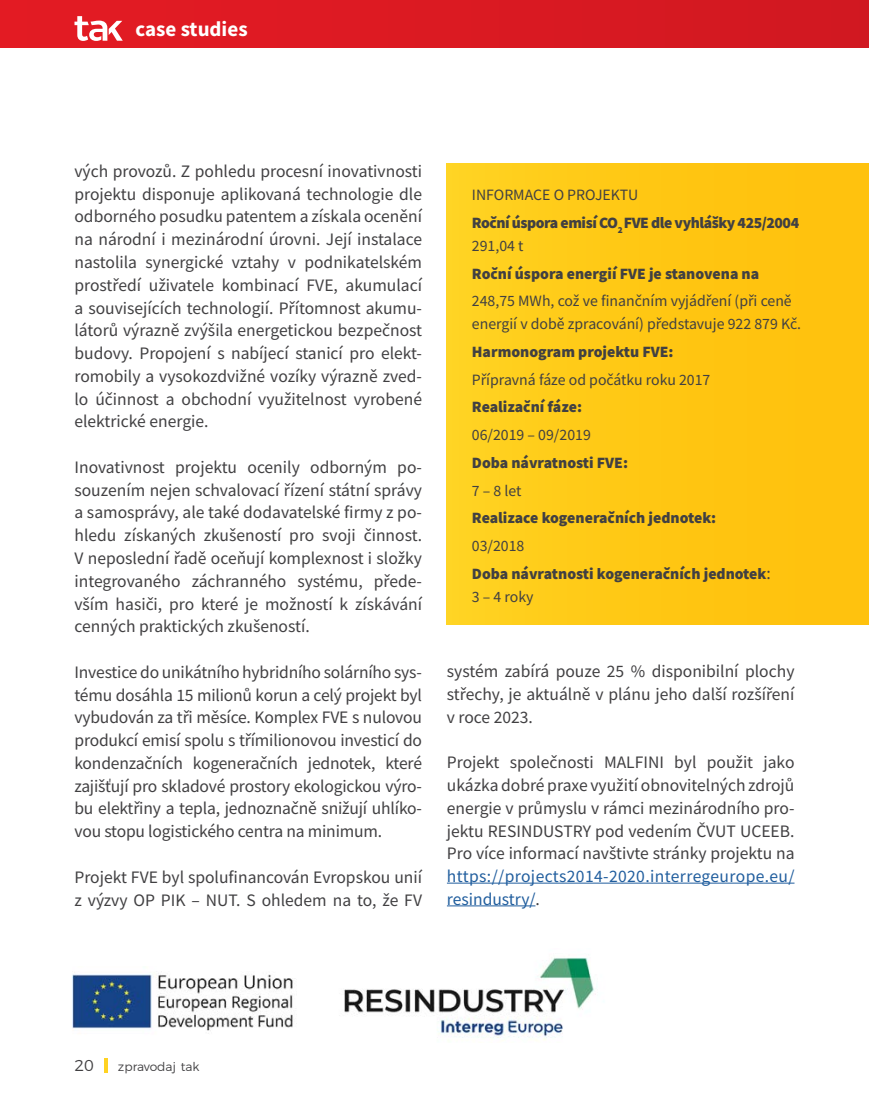
<style>
.page{position:relative;width:869px;height:1117px;background:#fff}
.page>*{position:absolute;margin:0;border:0;box-sizing:border-box;transform-origin:0 0}
.t1{font:700 21px "Source Sans Pro";color:#fff}
.t2{font:17.5px/22.8px "Source Sans Pro";color:#414042;text-align:justify}
.t3{font:17.5px/22.8px "Source Sans Pro";letter-spacing:.02em;color:#215e9e}
.t4{font:900 15.75px/27.7px "Source Sans Pro";color:#414042}
.t5{font:15.75px/22.8px "Source Sans Pro";color:#414042}
.t6{font:900 15.75px/27.7px "Source Sans Pro";letter-spacing:-.03em;color:#414042}
.t7{font:300 12.25px "Montserrat";color:#414042}
.s1{font-weight:400}
.s2{font-weight:400;font-size:17.5px}
.s3{color:#414042}
.s4{font-size:15.75px}
.s5{font-weight:900;font-size:15.75px;color:#fff}
</style>
<div class="page">
<div style="left:0;top:0;width:868px;height:47px;background:#db1a22"></div>
<div style="left:446px;top:164px;width:422px;height:460px;background:linear-gradient(to right,#ffd220,#ffbf0a)"></div>
<img style="left:344px;top:957px;width:252px;height:84px">
<img style="left:72px;top:972px;width:221px;height:59px">
<svg style="left:74px;top:16px;width:49px;height:25px"></svg>
<hr style="left:446px;top:882px;width:348px;height:1px;background:#215e9e">
<hr style="left:446px;top:905px;width:89px;height:1px;background:#215e9e">
<hr style="left:868px;top:164px;width:1px;height:219px;background:#ffc20e">
<p class="t1" style="left:135px;top:15px;width:113px">case studies</p>
<p class="t2" style="left:74px;top:160px;width:349px">vých provozů. Z pohledu procesní inovativnosti projektu disponuje aplikovaná technologie dle odborného posudku patentem a získala ocenění na národní i mezinárodní úrovni. Její instalace nastolila synergické vztahy v podnikatelském prostředí uživatele kombinací FVE, akumulací a souvisejících technologií. Přítomnost akumu&shy;látorů výrazně zvýšila energetickou bezpečnost budovy. Propojení s nabíjecí stanicí pro elekt&shy;romobily a vysokozdvižné vozíky výrazně zved&shy;lo účinnost a obchodní využitelnost vyrobené elektrické energie.</p>
<p class="t2" style="left:74px;top:455px;width:349px">Inovativnost projektu ocenily odborným po&shy;souzením nejen schvalovací řízení státní správy a samosprávy, ale také dodavatelské firmy z po&shy;hledu získaných zkušeností pro svoji činnost.<br>V neposlední řadě oceňují komplexnost i složky integrovaného záchranného systému, přede&shy;vším hasiči, pro které je možností k získávání cenných praktických zkušeností.</p>
<p class="t2" style="left:74px;top:660px;width:349px">Investice do unikátního hybridního solárního sys&shy;tému dosáhla 15 milionů korun a celý projekt byl vybudován za tři měsíce. Komplex FVE s nulovou produkcí emisí spolu s třímilionovou investicí do kondenzačních kogeneračních jednotek, které zajišťují pro skladové prostory ekologickou výro&shy;bu elektřiny a tepla, jednoznačně snižují uhlíko&shy;vou stopu logistického centra na minimum.</p>
<p class="t2" style="left:74px;top:865px;width:349px">Projekt FVE byl spolufinancován Evropskou unií z výzvy OP PIK – NUT. S ohledem na to, že FV</p>
<p class="t6" style="left:471px;top:181px;width:328px"><span class="s1">INFORMACE O PROJEKTU<br></span>Roční úspora emisí CO<sub>2</sub> FVE dle vyhlášky 425/2004</p>
<p class="t5" style="left:471px;top:234px;width:53px">291,04 t</p>
<p class="t4" style="left:471px;top:259px;width:289px">Roční úspora energií FVE je stanovena na</p>
<p class="t5" style="left:471px;top:289px;width:330px">248,75 MWh, což ve finančním vyjádření (při ceně energií v době zpracování) představuje 922 879 Kč.</p>
<p class="t4" style="left:471px;top:337px;width:203px">Harmonogram projektu FVE:</p>
<p class="t5" style="left:471px;top:368px;width:240px">Přípravná fáze od počátku roku 2017</p>
<p class="t4" style="left:471px;top:393px;width:112px">Realizační fáze:</p>
<p class="t5" style="left:471px;top:423px;width:120px">06/2019 – 09/2019</p>
<p class="t4" style="left:471px;top:448px;width:157px">Doba návratnosti FVE:</p>
<p class="t5" style="left:471px;top:478px;width:51px">7 – 8 let</p>
<p class="t4" style="left:471px;top:504px;width:246px">Realizace kogeneračních jednotek:</p>
<p class="t4" style="left:471px;top:531px;width:300px"><span class="s1">03/2018<br></span>Doba návratnosti kogeneračních jednotek<span class="s2">:</span></p>
<p class="t5" style="left:471px;top:584px;width:63px">3 – 4 roky</p>
<p class="t2" style="left:446px;top:660px;width:349px">systém zabírá pouze 25 % disponibilní plochy střechy, je aktuálně v plánu jeho další rozšíření v roce 2023.</p>
<p class="t2" style="left:446px;top:751px;width:349px">Projekt společnosti MALFINI byl použit jako ukázka dobré praxe využití obnovitelných zdrojů energie v průmyslu v rámci mezinárodního pro&shy;jektu RESINDUSTRY pod vedením ČVUT UCEEB.<br>Pro více informací navštivte stránky projektu na</p>
<p class="t3" style="left:446px;top:864px;width:349px">https://projects2014-2020.interregeurope.eu/ resindustry/<span class="s3">.</span></p>
<p class="t7" style="left:74px;top:1056px;width:126px"><span class="s4">20</span> <span class="s5">|</span> zpravodaj tak</p>
</div>
